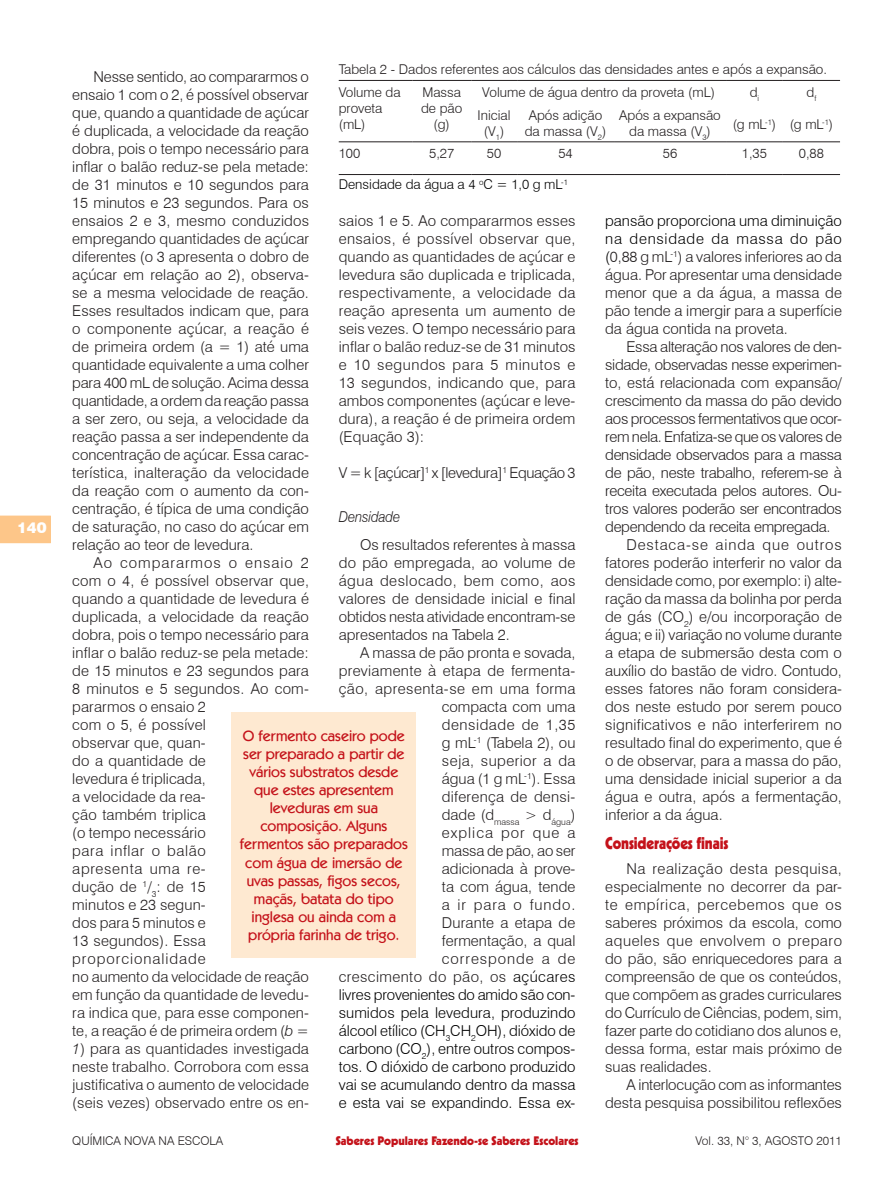
<style>
.page{position:relative;width:893px;height:1191px;background:#fff}
.page>*{position:absolute;margin:0;border:0;box-sizing:border-box;transform-origin:0 0}
.Seção{font:900 16.5px "Kabel";letter-spacing:-.01em;color:#c4121a;scale:.9 1}
.t1{font:300 15px/18px "Swiss 721 BT";letter-spacing:.005em;color:#231f20;text-align:justify}
.Olho{font:500 15px/18px "Kabel IT Cby BT";color:#c4121a;text-align:center}
.t2{font:300 15px "Swiss 721 BT";letter-spacing:-.025em;color:#231f20}
.Sub_sub_seção{font:italic 300 15px "Swiss 721 BT";letter-spacing:-.01em;color:#231f20;scale:.9 1}
.t3{font:900 15px "Swiss 721 BT";color:#fff}
.Figura{font:300 13.5px "Swiss 721 BT";color:#231f20}
.Figura-2{font:300 13.5px "Swiss 721 BT";color:#000}
.t4{font:900 12px "Kabel";color:#c4121a}
.t5{font:300 12px "Swiss 721 BT";color:#231f20}
.s1{font-style:italic}
.s2{color:#000}
</style>
<div class="page">
<svg style="left:0;top:515px;width:51px;height:28px"></svg>
<hr style="left:339px;top:80px;width:73px;height:1px;background:#231f20">
<hr style="left:412px;top:80px;width:59px;height:1px;background:#231f20">
<hr style="left:471px;top:80px;width:46px;height:1px;background:#231f20">
<hr style="left:517px;top:80px;width:97px;height:1px;background:#231f20">
<hr style="left:614px;top:80px;width:112px;height:1px;background:#231f20">
<hr style="left:726px;top:80px;width:57px;height:1px;background:#231f20">
<hr style="left:783px;top:80px;width:57px;height:1px;background:#231f20">
<hr style="left:339px;top:141px;width:73px;height:1px;background:#231f20">
<hr style="left:412px;top:141px;width:59px;height:1px;background:#231f20">
<hr style="left:471px;top:141px;width:46px;height:1px;background:#231f20">
<hr style="left:517px;top:141px;width:97px;height:1px;background:#231f20">
<hr style="left:614px;top:141px;width:112px;height:1px;background:#231f20">
<hr style="left:726px;top:141px;width:57px;height:1px;background:#231f20">
<hr style="left:783px;top:141px;width:57px;height:1px;background:#231f20">
<hr style="left:339px;top:174px;width:73px;height:1px;background:#231f20">
<hr style="left:412px;top:174px;width:59px;height:1px;background:#231f20">
<hr style="left:471px;top:174px;width:46px;height:1px;background:#231f20">
<hr style="left:517px;top:174px;width:97px;height:1px;background:#231f20">
<hr style="left:614px;top:174px;width:112px;height:1px;background:#231f20">
<hr style="left:726px;top:174px;width:57px;height:1px;background:#231f20">
<hr style="left:783px;top:174px;width:57px;height:1px;background:#231f20">
<div style="left:231px;top:712px;width:185px;height:245px;background:#fee9d1"></div>
<p class="t3" style="left:17px;top:518px;width:31px">140</p>
<p class="Figura" style="left:339px;top:61px;width:490px">Tabela 2 - Dados referentes aos cálculos das densidades antes e após a expansão.</p>
<p class="Figura" style="left:339px;top:84px;width:63px">Volume da</p>
<p class="Figura" style="left:339px;top:100px;width:45px">proveta</p>
<p class="Figura" style="left:339px;top:116px;width:28px">(mL)</p>
<p class="t1" style="left:72px;top:67px;width:238px;text-indent:21px">Nesse sentido, ao compararmos o ensaio 1 com o 2, é possível observar que, quando a quantidade de açúcar é duplicada, a velocidade da reação dobra, pois o tempo necessário para inflar o balão reduz-se pela metade: de 31 minutos e 10 segundos para 15 minutos e 23 segundos. Para os ensaios 2 e 3, mesmo conduzidos empregando quantidades de açúcar diferentes (o 3 apresenta o dobro de açúcar em relação ao 2), observa&shy;se a mesma velocidade de reação.<br>Esses resultados indicam que, para o componente açúcar, a reação é de primeira ordem (a = 1) até uma quantidade equivalente a uma colher para 400 mL de solução. Acima dessa quantidade, a ordem da reação passa a ser zero, ou seja, a velocidade da reação passa a ser independente da concentração de açúcar. Essa carac&shy;terística, inalteração da velocidade da reação com o aumento da con&shy;centração, é típica de uma condição de saturação, no caso do açúcar em relação ao teor de levedura.</p>
<p class="t1" style="left:72px;top:553px;width:238px;text-align:left;text-indent:21px">Ao compararmos o ensaio 2 com o 4, é possível observar que, quando a quantidade de levedura é duplicada, a velocidade da reação dobra, pois o tempo necessário para inflar o balão reduz-se pela metade: de 15 minutos e 23 segundos para<br>8 minutos e 5 segundos. Ao com&shy;pararmos o ensaio 2<br>com o 5, é possível<br>observar que, quan-<br>do a quantidade de<br>levedura é triplicada,<br>a velocidade da rea-<br>ção também triplica<br>(o tempo necessário<br>para inflar o balão<br>apresenta uma re-<br>dução de <sup>1</sup>/<sub>3</sub>: de 15<br>minutos e 23 segun-<br>dos para 5 minutos e<br>13 segundos). Essa proporcionalidade<br>no aumento da velocidade de reação em função da quantidade de levedu&shy;ra indica que, para esse componen&shy;te, a reação é de primeira ordem (<span class="s1">b =</span></p>
<p class="t1" style="left:72px;top:1039px;width:238px"><span class="s1">1</span>) para as quantidades investigada neste trabalho. Corrobora com essa justificativa o aumento de velocidade (seis vezes) observado entre os en-</p>
<p class="Figura" style="left:482px;top:84px;width:234px">Volume de água dentro da proveta (mL)</p>
<p class="Figura" style="left:750px;top:84px;width:11px">d<sub>i</sub></p>
<p class="Figura" style="left:733px;top:116px;width:45px">(g mL<sup>-1</sup>)</p>
<p class="Figura" style="left:422px;top:84px;width:40px">Massa</p>
<p class="Figura" style="left:421px;top:100px;width:43px">de pão</p>
<p class="Figura" style="left:434px;top:116px;width:18px">(g)</p>
<p class="Figura" style="left:806px;top:84px;width:11px">d<sub>f</sub></p>
<p class="Figura" style="left:790px;top:116px;width:45px">(g mL<sup>-1</sup>)</p>
<p class="Figura" style="left:529px;top:107px;width:75px">Após adição</p>
<p class="Figura" style="left:525px;top:123px;width:83px">da massa (V<sub>2</sub>)</p>
<p class="Figura" style="left:619px;top:107px;width:103px">Após a expansão</p>
<p class="Figura" style="left:629px;top:123px;width:83px">da massa (V<sub>3</sub>)</p>
<p class="Figura" style="left:478px;top:107px;width:35px">Inicial</p>
<p class="Figura" style="left:484px;top:123px;width:22px">(V<sub>1</sub>)</p>
<p class="Figura" style="left:339px;top:145px;width:23px">100</p>
<p class="Figura" style="left:429px;top:145px;width:27px">5,27</p>
<p class="Figura" style="left:487px;top:145px;width:16px">50</p>
<p class="Figura" style="left:558px;top:145px;width:16px">54</p>
<p class="Figura" style="left:663px;top:145px;width:16px">56</p>
<p class="Figura" style="left:742px;top:145px;width:27px">1,35</p>
<p class="Figura" style="left:799px;top:145px;width:27px">0,88</p>
<p class="Figura-2" style="left:339px;top:176px;width:231px">Densidade da água a 4 <sup>o</sup>C = 1,0 g mL<sup>-1</sup></p>
<p class="t1" style="left:339px;top:211px;width:238px">saios 1 e 5. Ao compararmos esses ensaios, é possível observar que, quando as quantidades de açúcar e levedura são duplicada e triplicada, respectivamente, a velocidade da reação apresenta um aumento de seis vezes. O tempo necessário para inflar o balão reduz-se de 31 minutos e 10 segundos para 5 minutos e 13 segundos, indicando que, para ambos componentes (açúcar e leve&shy;dura), a reação é de primeira ordem (Equação 3):</p>
<p class="t2" style="left:339px;top:463px;width:238px">V = k [açúcar]<sup>1</sup> x [levedura]<sup>1</sup> Equação 3</p>
<p class="Sub_sub_seção" style="left:339px;top:508px;width:70px">Densidade</p>
<p class="t1" style="left:339px;top:535px;width:238px;text-indent:21px">Os resultados referentes à massa do pão empregada, ao volume de água deslocado, bem como, aos valores de densidade inicial e final obtidos nesta atividade encontram-se apresentados na Tabela 2.</p>
<p class="t1" style="left:339px;top:643px;width:238px;text-align:right">A massa de pão pronta e sovada, previamente à etapa de fermenta&shy;ção, apresenta-se em uma forma compacta com uma<br>densidade de 1,35<br>g mL<sup>-1</sup> (Tabela 2), ou<br>seja, superior a da<br>água (1 g mL<sup>-1</sup>). Essa<br>diferença de densi-<br>dade (d<sub>massa</sub> &gt; d<sub>água</sub>)<br>explica por que a<br>massa de pão, ao ser<br>adicionada à prove-<br>ta com água, tende<br>a ir para o fundo.<br>Durante a etapa de<br>fermentação, a qual<br>corresponde a de<br>crescimento do pão, os <span class="s2">açúcares livres provenientes do amido são con&shy;sumidos pela levedura, produzindo álcool etílico (CH</span><sub>3</sub><span class="s2">CH</span><sub>2</sub><span class="s2">OH), dióxido de carbono (CO</span><sub>2</sub><span class="s2">), entre outros compos&shy;tos. O dióxido de carbono produzido vai se acumulando dentro da massa e esta vai se expandindo. Essa ex-</span></p>
<p class="t1" style="left:605px;top:211px;width:238px"><span class="s2">pansão proporciona uma diminuição na densidade da massa do pão (</span>0,88 g mL<sup>-1</sup>) a valores inferiores ao da água. Por apresentar uma densidade menor que a da água, a massa de pão tende a imergir para a superfície da água contida na proveta.</p>
<p class="t1" style="left:605px;top:337px;width:238px;text-indent:21px">Essa alteração nos valores de den&shy;sidade, observadas nesse experimen&shy;to, está relacionada com expansão/ crescimento da massa do pão devido aos processos fermentativos que ocor&shy;rem nela. Enfatiza-se que os valores de densidade observados para a massa de pão, neste trabalho, referem-se à receita executada pelos autores. Ou&shy;tros valores poderão ser encontrados dependendo da receita empregada.</p>
<p class="t1" style="left:605px;top:535px;width:238px;text-indent:21px">Destaca-se ainda que outros fatores poderão interferir no valor da densidade como, por exemplo: i) alte&shy;ração da massa da bolinha por perda de gás (CO<sub>2</sub>) e/ou incorporação de água; e ii) variação no volume durante a etapa de submersão desta com o auxílio do bastão de vidro. Contudo, esses fatores não foram considera&shy;dos neste estudo por serem pouco significativos e não interferirem no resultado final do experimento, que é o de observar, para a massa do pão, uma densidade inicial superior a da água e outra, após a fermentação, inferior a da água.</p>
<p class="Seção" style="left:605px;top:832px;width:138px">Considerações finais</p>
<p class="t1" style="left:605px;top:859px;width:238px;text-indent:21px">Na realização desta pesquisa, especialmente no decorrer da par&shy;te empírica, percebemos que os saberes próximos da escola, como aqueles que envolvem o preparo do pão, são enriquecedores para a compreensão de que os conteúdos, que compõem as grades curriculares do Currículo de Ciências, podem, sim, fazer parte do cotidiano dos alunos e, dessa forma, estar mais próximo de suas realidades.</p>
<p class="t1" style="left:605px;top:1075px;width:238px;text-align:right">A interlocução com as informantes desta pesquisa possibilitou reflexões</p>
<p class="Olho" style="left:240px;top:727px;width:169px">O fermento caseiro pode ser preparado a partir de vários substratos desde que estes apresentem leveduras em sua composição. Alguns fermentos são preparados com água de imersão de uvas passas, figos secos, maçãs, batata do tipo inglesa ou ainda com a própria farinha de trigo.</p>
<p class="t5" style="left:72px;top:1133px;width:152px">QUÍMICA NOVA NA ESCOLA</p>
<p class="t4" style="left:336px;top:1133px;width:244px">Saberes Populares Fazendo-se Saberes Escolares</p>
<p class="t5" style="left:696px;top:1133px;width:148px">Vol. 33, N° 3, AGOSTO 2011</p>
</div>
